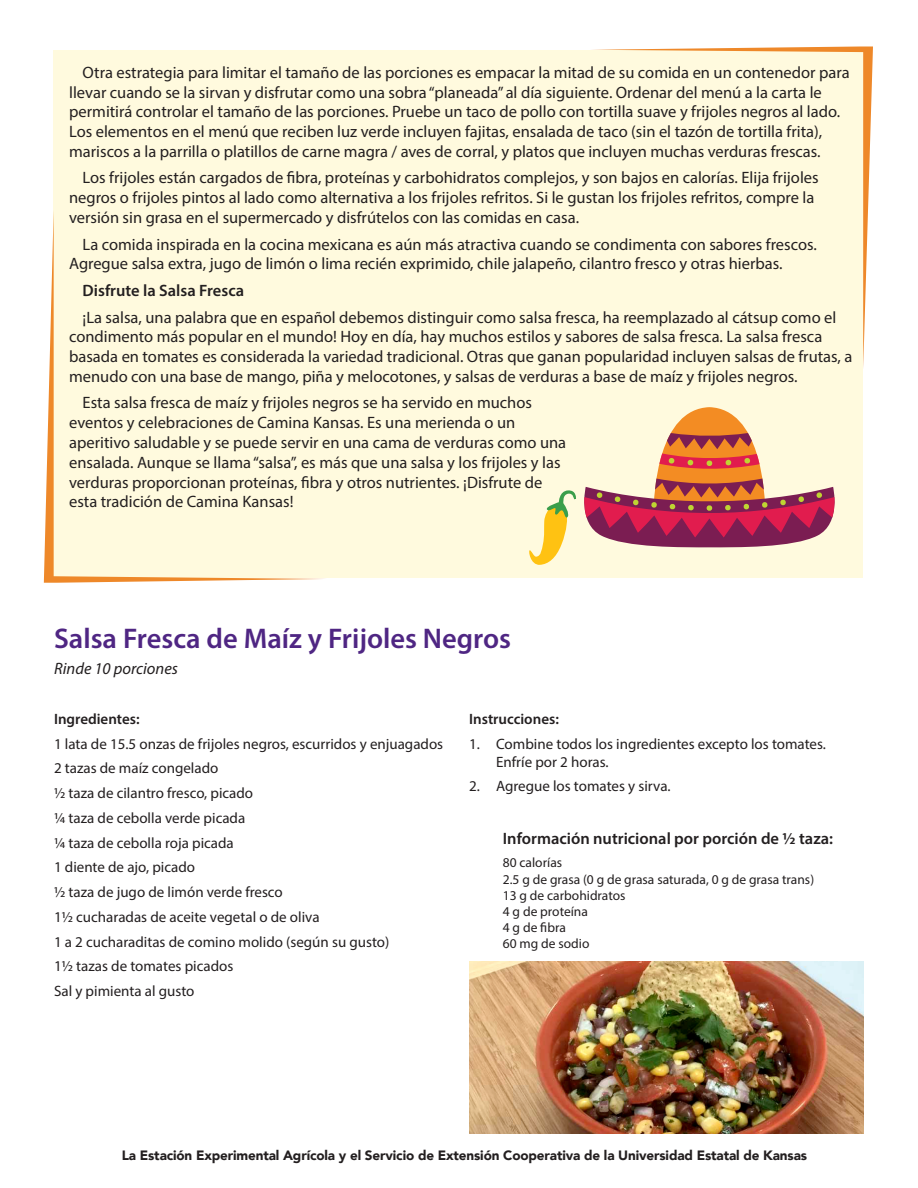
<style>
.page{position:relative;width:918px;height:1188px;background:#fff}
.page>*{position:absolute;margin:0;border:0;box-sizing:border-box;transform-origin:0 0}
.t1{font:600 28.5px "Myriad Pro";color:#4f2683}
.t2{font:16.5px/19.8px "Myriad Pro";color:#231f20}
.t3{font:600 16.5px "Myriad Pro";color:#231f20}
.t4{font:italic 16.5px "Myriad Pro";color:#231f20}
.t5{font:15px/24.8px "Myriad Pro";color:#231f20}
.t6{font:600 15px "Myriad Pro";color:#231f20}
.t7{font:13.5px/16.2px "Myriad Pro";color:#231f20}
.t8{font:900 13.5px "Avenir";letter-spacing:-.01em;color:#231f20}
</style>
<div class="page">
<div style="left:53px;top:50px;width:810px;height:528px;background:#fffade"></div>
<svg style="left:592px;top:47px;width:281px;height:321px"></svg>
<svg style="left:44px;top:212px;width:281px;height:371px"></svg>
<img style="left:469px;top:961px;width:395px;height:173px">
<svg style="left:529px;top:407px;width:306px;height:158px"></svg>
<p class="t2" style="left:69px;top:62px;width:782px;text-indent:13px">Otra estrategia para limitar el tamaño de las porciones es empacar la mitad de su comida en un contenedor para llevar cuando se la sirvan y disfrutar como una sobra “planeada” al día siguiente. Ordenar del menú a la carta le permitirá controlar el tamaño de las porciones. Pruebe un taco de pollo con tortilla suave y frijoles negros al lado.<br>Los elementos en el menú que reciben luz verde incluyen fajitas, ensalada de taco (sin el tazón de tortilla frita), mariscos a la parrilla o platillos de carne magra / aves de corral, y platos que incluyen muchas verduras frescas.</p>
<p class="t2" style="left:69px;top:168px;width:751px;text-indent:13px">Los frijoles están cargados de fibra, proteínas y carbohidratos complejos, y son bajos en calorías. Elija frijoles negros o frijoles pintos al lado como alternativa a los frijoles refritos. Si le gustan los frijoles refritos, compre la versión sin grasa en el supermercado y disfrútelos con las comidas en casa.</p>
<p class="t2" style="left:69px;top:234px;width:749px;text-indent:13px">La comida inspirada en la cocina mexicana es aún más atractiva cuando se condimenta con sabores frescos.<br>Agregue salsa extra, jugo de limón o lima recién exprimido, chile jalapeño, cilantro fresco y otras hierbas.</p>
<p class="t3" style="left:83px;top:280px;width:163px">Disfrute la Salsa Fresca</p>
<p class="t2" style="left:69px;top:307px;width:785px;text-indent:13px">¡La salsa, una palabra que en español debemos distinguir como salsa fresca, ha reemplazado al cátsup como el condimento más popular en el mundo! Hoy en día, hay muchos estilos y sabores de salsa fresca. La salsa fresca basada en tomates es considerada la variedad tradicional. Otras que ganan popularidad incluyen salsas de frutas, a menudo con una base de mango, piña y melocotones, y salsas de verduras a base de maíz y frijoles negros.</p>
<p class="t2" style="left:69px;top:393px;width:499px;text-indent:13px">Esta salsa fresca de maíz y frijoles negros se ha servido en muchos eventos y celebraciones de Camina Kansas. Es una merienda o un aperitivo saludable y se puede servir en una cama de verduras como una ensalada. Aunque se llama “salsa”, es más que una salsa y los frijoles y las verduras proporcionan proteínas, fibra y otros nutrientes. ¡Disfrute de esta tradición de Camina Kansas!</p>
<h1 class="t1" style="left:54px;top:620px;width:458px">Salsa Fresca de Maíz y Frijoles Negros</h1>
<p class="t4" style="left:54px;top:659px;width:126px">Rinde 10 porciones</p>
<p class="t6" style="left:54px;top:709px;width:87px">Ingredientes:</p>
<p class="t5" style="left:54px;top:731px;width:391px">1 lata de 15.5 onzas de frijoles negros, escurridos y enjuagados 2 tazas de maíz congelado<br>½ taza de cilantro fresco, picado<br>¼ taza de cebolla verde picada<br>¼ taza de cebolla roja picada<br>1 diente de ajo, picado<br>½ taza de jugo de limón verde fresco<br>1½ cucharadas de aceite vegetal o de oliva<br>1 a 2 cucharaditas de comino molido (según su gusto)<br>1½ tazas de tomates picados<br>Sal y pimienta al gusto</p>
<p class="t6" style="left:469px;top:709px;width:91px">Instrucciones:</p>
<p class="t5" style="left:496px;top:734px;width:331px;line-height:18px;text-indent:-27px">1. Combine todos los ingredientes excepto los tomates.<br>Enfríe por 2 horas.</p>
<p class="t5" style="left:469px;top:774px;width:203px">2. Agregue los tomates y sirva.</p>
<p class="t3" style="left:503px;top:828px;width:332px">Información nutricional por porción de ½ taza:</p>
<p class="t7" style="left:503px;top:855px;width:313px">80 calorías<br>2.5 g de grasa (0 g de grasa saturada, 0 g de grasa trans)<br>13 g de carbohidratos<br>4 g de proteína<br>4 g de fibra<br>60 mg de sodio</p>
<p class="t8" style="left:122px;top:1143px;width:687px">La Estación Experimental Agrícola y el Servicio de Extensión Cooperativa de la Universidad Estatal de Kansas</p>
</div>
